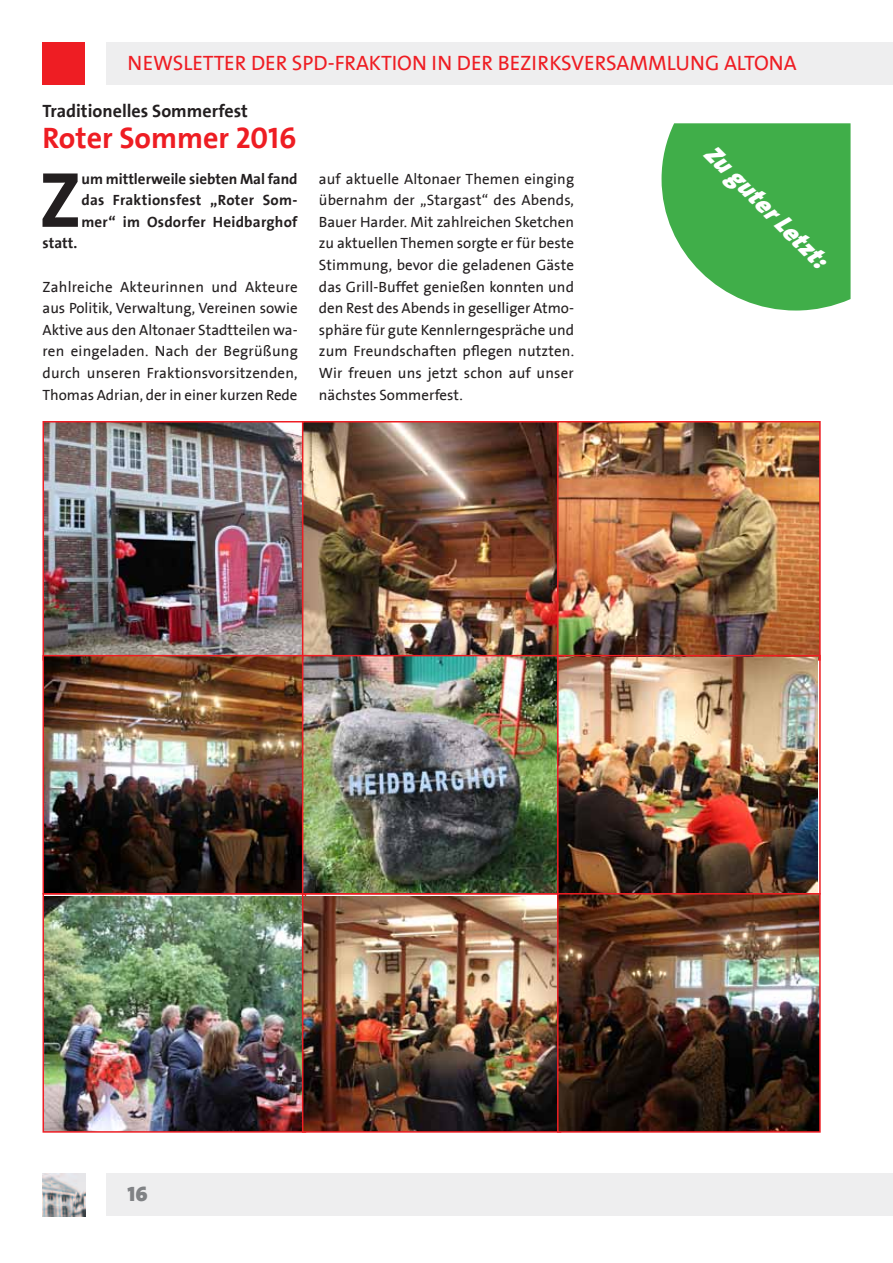
<style>
.page{position:relative;width:893px;height:1263px;background:#fff}
.page>*{position:absolute;margin:0;border:0;box-sizing:border-box;transform-origin:0 0}
.t1{font:700 79.05px "SPD2002 The Sans";color:#231f20}
.t2{font:700 30px "SPD2002 The Sans";color:#ee1d23}
.t3{font:italic 900 25.5px "The Sans LP9";color:#fff}
.t4{font:21px "SPD2002 The Sans";color:#ee1d23}
.t5{font:900 21px "SPD The Sans";color:#808285}
.t6{font:700 18px "SPD2002 The Sans";color:#231f20}
.t7{font:15px/21.6px "SPD2002 The Sans";color:#231f20;text-align:justify}
.t8{font:700 15px/21.6px "SPD2002 The Sans";letter-spacing:.015em;color:#231f20;text-align:justify}
</style>
<div class="page">
<div style="left:43px;top:43px;width:42px;height:42px;background:#ee1d23"></div>
<div style="left:106px;top:43px;width:787px;height:42px;background:#eeeeef"></div>
<div style="left:106px;top:1174px;width:787px;height:42px;background:#eeeeef"></div>
<img style="left:43px;top:1174px;width:42px;height:42px">
<svg style="left:661px;top:123px;width:189px;height:187px;background:#57b75f"></svg>
<img style="left:46px;top:424px;width:256px;height:231px">
<div style="left:43px;top:421px;width:263px;height:240px;border:2px solid #ee1d23"></div>
<img style="left:46px;top:658px;width:256px;height:233px">
<div style="left:43px;top:655px;width:263px;height:239px;border:2px solid #ee1d23"></div>
<img style="left:305px;top:424px;width:252px;height:231px">
<div style="left:302px;top:421px;width:264px;height:240px;border:2px solid #ee1d23"></div>
<img style="left:560px;top:424px;width:258px;height:231px">
<div style="left:557px;top:421px;width:264px;height:240px;border:2px solid #ee1d23"></div>
<img style="left:305px;top:658px;width:252px;height:233px">
<div style="left:302px;top:655px;width:264px;height:239px;border:2px solid #ee1d23"></div>
<img style="left:560px;top:658px;width:258px;height:233px">
<div style="left:557px;top:655px;width:264px;height:239px;border:2px solid #ee1d23"></div>
<img style="left:46px;top:896px;width:256px;height:234px">
<div style="left:43px;top:893px;width:263px;height:240px;border:2px solid #ee1d23"></div>
<img style="left:305px;top:896px;width:252px;height:234px">
<div style="left:302px;top:893px;width:259px;height:240px;border:2px solid #ee1d23"></div>
<img style="left:560px;top:896px;width:258px;height:234px">
<div style="left:557px;top:893px;width:264px;height:240px;border:2px solid #ee1d23"></div>
<h3 class="t4" style="left:128px;top:52px;width:670px">Newsletter der SPD-Fraktion in der Bezirksversammlung Altona</h3>
<p class="t6" style="left:43px;top:102px;width:207px">Traditionelles Sommerfest</p>
<h2 class="t2" style="left:43px;top:122px;width:255px">Roter Sommer 2016</h2>
<h1 class="t1" style="left:39px;top:159px;width:44px">Z</h1>
<p class="t8" style="left:81px;top:168px;width:218px">um mittlerweile siebten Mal fand das Fraktionsfest „Roter Som&shy;mer“ im Osdorfer Heidbarghof</p>
<p class="t8" style="left:43px;top:233px;width:36px">statt.</p>
<p class="t7" style="left:43px;top:276px;width:257px">Zahlreiche Akteurinnen und Akteure aus Politik, Verwaltung, Vereinen sowie Aktive aus den Altonaer Stadtteilen wa&shy;ren eingeladen. Nach der Begrüßung durch unseren Fraktionsvorsitzenden, Thomas Adrian, der in einer kurzen Rede</p>
<p class="t7" style="left:319px;top:168px;width:257px">auf aktuelle Altonaer Themen einging übernahm der „Stargast“ des Abends, Bauer Harder. Mit zahlreichen Sketchen zu aktuellen Themen sorgte er für beste Stimmung, bevor die geladenen Gäste das Grill-Buffet genießen konnten und den Rest des Abends in geselliger Atmo&shy;sphäre für gute Kennlerngespräche und zum Freundschaften pflegen nutzten.<br>Wir freuen uns jetzt schon auf unser nächstes Sommerfest.</p>
<h3 class="t3" style="left:720px;top:137px;width:164px;rotate:45deg">Zu guter Letzt:</h3>
<h3 class="t5" style="left:128px;top:1180px;width:21px">16</h3>
</div>
